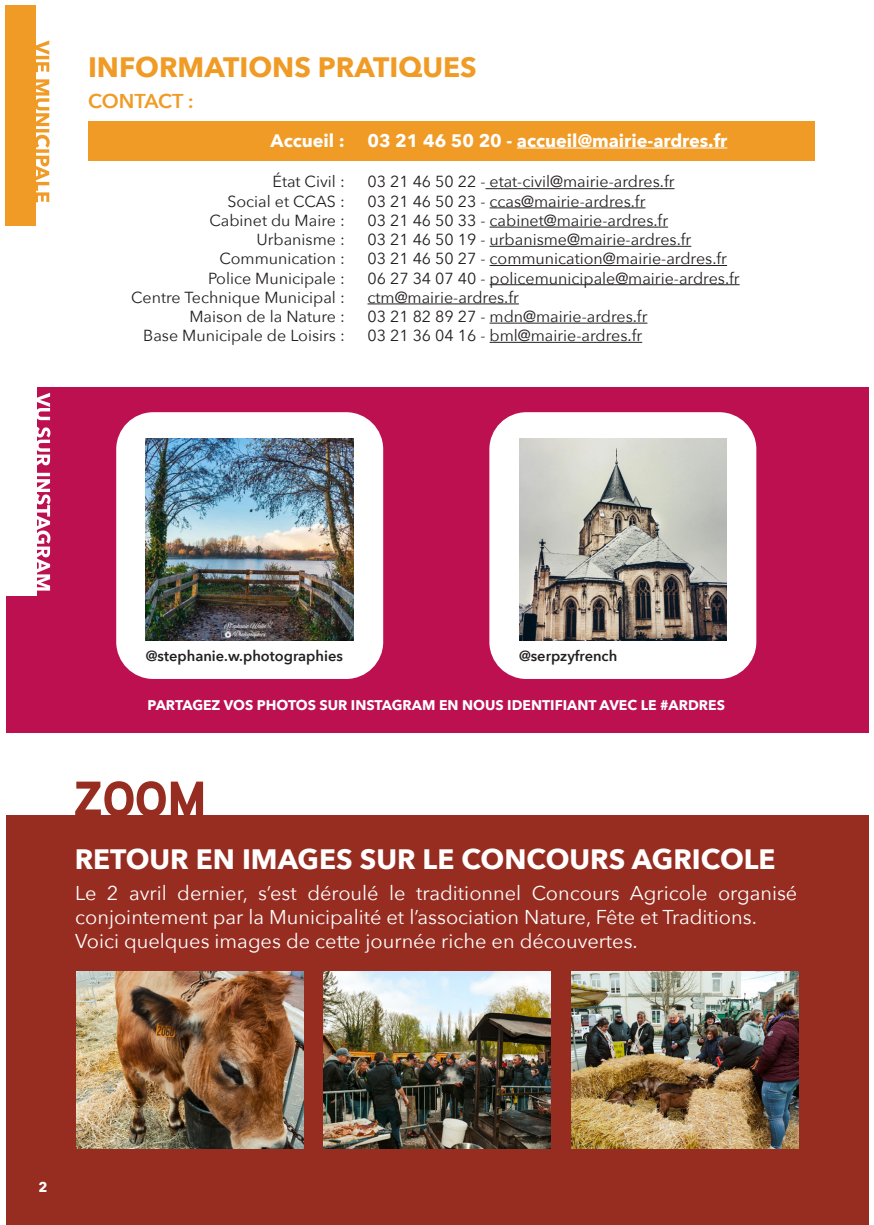
<style>
.page{position:relative;width:874px;height:1225px;background:#fff}
.page>*{position:absolute;margin:0;border:0;box-sizing:border-box;transform-origin:0 0}
.t1{font:700 28px "Avenir Next";color:#fff}
.t2{font:700 28px "Avenir Next";color:#f09b25}
.t3{font:20px/24px "Avenir Next";color:#fff}
.t4{font:600 20px "Avenir Next";letter-spacing:-.01em;color:#f09b25}
.t5{font:700 18px "Avenir Next";color:#fff}
.t6{font:16px "Avenir Next";color:#231f20}
.t7{font:600 14.6px "Avenir Next";color:#231f20}
.t8{font:700 14px "Avenir Next";color:#fff}
</style>
<div class="page">
<div style="left:6px;top:815px;width:861px;height:410px;background:#972c20"></div>
<hr style="left:485px;top:188px;width:189px;height:1px;background:#231f20">
<hr style="left:489px;top:207px;width:156px;height:1px;background:#231f20">
<hr style="left:489px;top:227px;width:178px;height:1px;background:#231f20">
<hr style="left:489px;top:246px;width:202px;height:1px;background:#231f20">
<hr style="left:489px;top:265px;width:237px;height:1px;background:#231f20">
<hr style="left:489px;top:284px;width:250px;height:1px;background:#231f20">
<hr style="left:367px;top:303px;width:151px;height:1px;background:#231f20">
<hr style="left:489px;top:323px;width:158px;height:1px;background:#231f20">
<hr style="left:489px;top:342px;width:152px;height:1px;background:#231f20">
<div style="left:88px;top:121px;width:726px;height:40px;background:#f09b25"></div>
<hr style="left:516px;top:147px;width:211px;height:1px;background:#fff">
<div style="left:6px;top:387px;width:861px;height:346px;background:#bd1050"></div>
<div style="left:6px;top:358px;width:31px;height:238px;background:#fff"></div>
<svg style="left:37px;top:393px;width:13px;height:197px"></svg>
<div style="left:6px;top:6px;width:30px;height:220px;background:#f09b25"></div>
<svg style="left:36px;top:40px;width:14px;height:162px"></svg>
<div style="left:116px;top:412px;width:267px;height:267px;background:#fff;border-radius:37px"></div>
<div style="left:489px;top:412px;width:267px;height:267px;background:#fff;border-radius:37px"></div>
<img style="left:146px;top:439px;width:207px;height:201px">
<img style="left:519px;top:439px;width:207px;height:201px">
<svg style="left:75px;top:781px;width:128px;height:34px"></svg>
<img style="left:323px;top:971px;width:227px;height:177px">
<img style="left:76px;top:971px;width:227px;height:177px">
<img style="left:571px;top:971px;width:226px;height:177px">
<p class="t2" style="left:88px;top:43px;width:390px">INFORMATIONS PRATIQUES</p>
<p class="t4" style="left:88px;top:83px;width:107px">CONTACT :</p>
<p class="t5" style="left:270px;top:125px;width:76px">Accueil :</p>
<p class="t5" style="left:367px;top:125px;width:361px">03 21 46 50 20 - accueil@mairie-ardres.fr</p>
<p class="t6" style="left:272px;top:168px;width:74px">État Civil :</p>
<p class="t6" style="left:227px;top:188px;width:119px">Social et CCAS :</p>
<p class="t6" style="left:209px;top:207px;width:137px">Cabinet du Maire :</p>
<p class="t6" style="left:256px;top:226px;width:90px">Urbanisme :</p>
<p class="t6" style="left:219px;top:245px;width:127px">Communication :</p>
<p class="t6" style="left:208px;top:264px;width:138px">Police Municipale :</p>
<p class="t6" style="left:131px;top:284px;width:215px">Centre Technique Municipal :</p>
<p class="t6" style="left:189px;top:303px;width:157px">Maison de la Nature :</p>
<p class="t6" style="left:143px;top:322px;width:203px">Base Municipale de Loisirs :</p>
<p class="t6" style="left:367px;top:168px;width:308px">03 21 46 50 22 - etat-civil@mairie-ardres.fr</p>
<p class="t6" style="left:367px;top:188px;width:279px">03 21 46 50 23 - ccas@mairie-ardres.fr</p>
<p class="t6" style="left:367px;top:207px;width:302px">03 21 46 50 33 - cabinet@mairie-ardres.fr</p>
<p class="t6" style="left:367px;top:226px;width:325px">03 21 46 50 19 - urbanisme@mairie-ardres.fr</p>
<p class="t6" style="left:367px;top:245px;width:361px">03 21 46 50 27 - communication@mairie-ardres.fr</p>
<p class="t6" style="left:367px;top:264px;width:373px">06 27 34 07 40 - policemunicipale@mairie-ardres.fr</p>
<p class="t6" style="left:367px;top:284px;width:153px">ctm@mairie-ardres.fr</p>
<p class="t6" style="left:367px;top:303px;width:281px">03 21 82 89 27 - mdn@mairie-ardres.fr</p>
<p class="t6" style="left:367px;top:322px;width:276px">03 21 36 04 16 - bml@mairie-ardres.fr</p>
<p class="t7" style="left:146px;top:643px;width:198px">@stephanie.w.photographies</p>
<p class="t7" style="left:518px;top:643px;width:100px">@serpzyfrench</p>
<p class="t8" style="left:147px;top:693px;width:578px">PARTAGEZ VOS PHOTOS SUR INSTAGRAM EN NOUS IDENTIFIANT AVEC LE #ARDRES</p>
<p class="t1" style="left:75px;top:834px;width:702px">RETOUR EN IMAGES SUR LE CONCOURS AGRICOLE</p>
<p class="t3" style="left:75px;top:879px;width:723px">Le 2 avril dernier, s’est déroulé le traditionnel Concours Agricole organisé conjointement par la Municipalité et l’association Nature, Fête et Traditions.</p>
<p class="t3" style="left:75px;top:927px;width:564px">Voici quelques images de cette journée riche en découvertes.</p>
<p class="t8" style="left:38px;top:1175px;width:11px">2</p>
</div>
